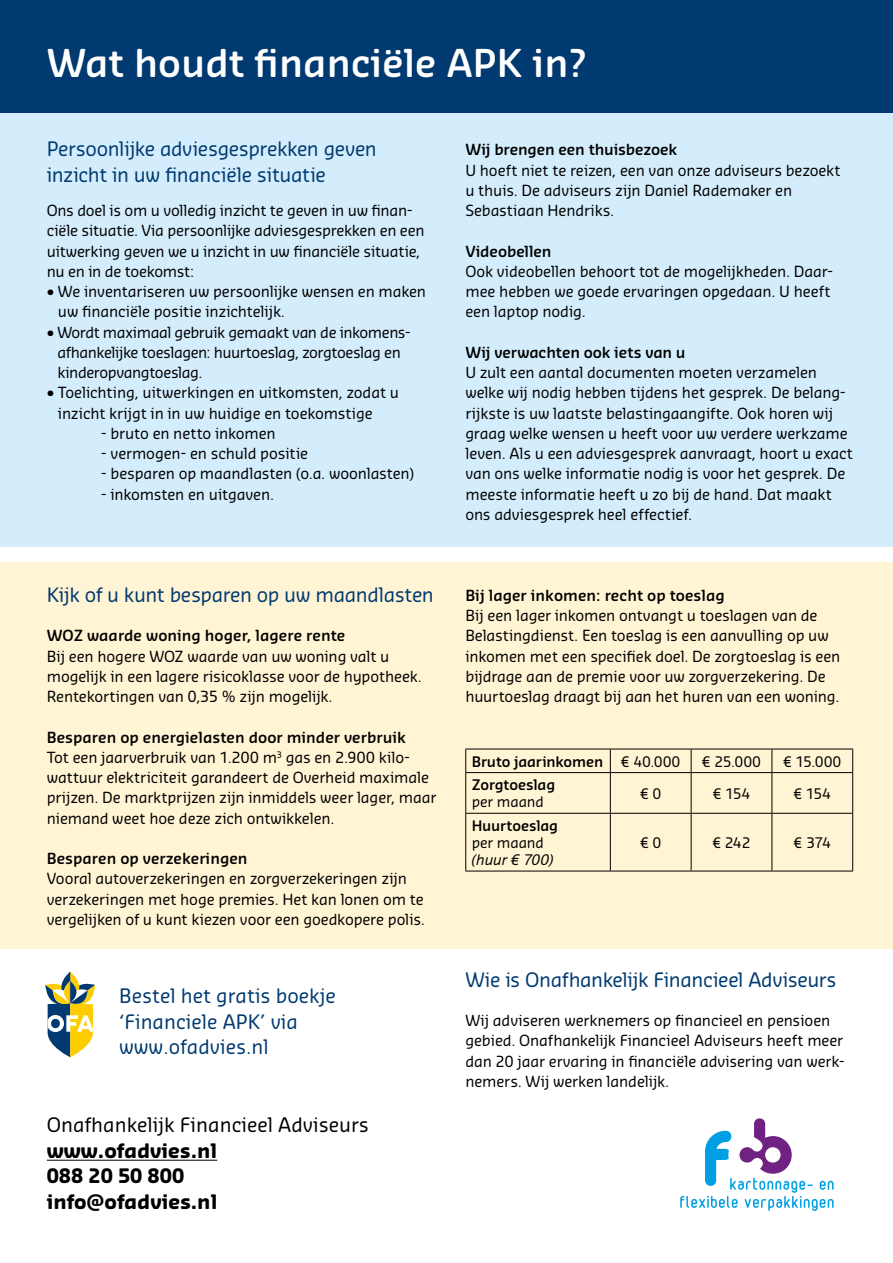
<style>
.page{position:relative;width:893px;height:1263px;background:#fff}
.page>*{position:absolute;margin:0;border:0;box-sizing:border-box;transform-origin:0 0}
.t1{font:600 37.5px "Sansa Soft Std";color:#fff}
.t2{font:19.5px/25.5px "Sansa Soft Std";letter-spacing:-.015em;color:#003a70}
.t3{font:700 19.5px/25.5px "Sansa Soft Std";color:#000}
.t4{font:19.5px "Sansa Soft Std";color:#000}
.t5{font:15px/20.2px "Sansa Soft Std";letter-spacing:-.01em;color:#000}
.t6{font:600 15px "Sansa Soft Std";color:#000}
.t7{font:15px/20.2px "Sansa Soft Std";letter-spacing:-.03em;color:#000}
.t8{font:14.25px "Sansa Soft Std";letter-spacing:-.01em;color:#000}
.t9{font:600 14.25px "Sansa Soft Std";letter-spacing:-.01em;color:#000}
.t10{font:italic 14.25px "Sansa Soft Std";letter-spacing:-.01em;color:#000}
.s1{font-weight:600}
.s2{font-weight:400}
</style>
<div class="page">
<div style="left:0;top:99px;width:893px;height:447px;background:#d4edfc"></div>
<div style="left:0;top:0;width:893px;height:113px;background:#003a70"></div>
<div style="left:0;top:562px;width:893px;height:386px;background:#fff4d3"></div>
<svg style="left:45px;top:971px;width:50px;height:86px"></svg>
<hr style="left:465px;top:749px;width:145px;height:1px;background:#000">
<svg style="left:465px;top:749px;width:1px;height:23px"></svg>
<hr style="left:610px;top:749px;width:81px;height:1px;background:#000">
<svg style="left:610px;top:749px;width:1px;height:23px"></svg>
<hr style="left:691px;top:749px;width:81px;height:1px;background:#000">
<svg style="left:691px;top:749px;width:1px;height:23px"></svg>
<hr style="left:772px;top:749px;width:81px;height:1px;background:#000">
<svg style="left:771px;top:749px;width:1px;height:23px"></svg>
<svg style="left:852px;top:749px;width:1px;height:23px"></svg>
<hr style="left:465px;top:772px;width:145px;height:1px;background:#000">
<hr style="left:465px;top:773px;width:1px;height:40px;background:#000">
<hr style="left:610px;top:772px;width:81px;height:1px;background:#000">
<hr style="left:610px;top:773px;width:1px;height:40px;background:#000">
<hr style="left:691px;top:772px;width:81px;height:1px;background:#000">
<hr style="left:691px;top:773px;width:1px;height:40px;background:#000">
<hr style="left:772px;top:772px;width:81px;height:1px;background:#000">
<hr style="left:771px;top:773px;width:1px;height:40px;background:#000">
<hr style="left:852px;top:773px;width:1px;height:40px;background:#000">
<hr style="left:465px;top:813px;width:145px;height:1px;background:#000">
<hr style="left:465px;top:814px;width:1px;height:57px;background:#000">
<hr style="left:610px;top:813px;width:81px;height:1px;background:#000">
<hr style="left:610px;top:814px;width:1px;height:57px;background:#000">
<hr style="left:691px;top:813px;width:81px;height:1px;background:#000">
<hr style="left:691px;top:814px;width:1px;height:57px;background:#000">
<hr style="left:772px;top:813px;width:81px;height:1px;background:#000">
<hr style="left:771px;top:814px;width:1px;height:57px;background:#000">
<hr style="left:852px;top:814px;width:1px;height:57px;background:#000">
<hr style="left:465px;top:871px;width:145px;height:1px;background:#000">
<hr style="left:610px;top:871px;width:81px;height:1px;background:#000">
<hr style="left:691px;top:871px;width:81px;height:1px;background:#000">
<hr style="left:772px;top:871px;width:81px;height:1px;background:#000">
<hr style="left:47px;top:1160px;width:170px;height:1px;background:#000">
<svg style="left:680px;top:1118px;width:154px;height:93px"></svg>
<h1 class="t1" style="left:47px;top:39px;width:541px">Wat houdt financiële APK in?</h1>
<h2 class="t2" style="left:47px;top:135px;width:332px">Persoonlijke adviesgesprekken geven inzicht in uw financiële situatie</h2>
<p class="t5" style="left:47px;top:200px;width:379px">Ons doel is om u volledig inzicht te geven in uw finan&shy;ciële situatie. Via persoonlijke adviesgesprekken en een uitwerking geven we u inzicht in uw financiële situatie, nu en in de toekomst:</p>
<p class="t5" style="left:58px;top:281px;width:370px;text-indent:-11px">• We inventariseren uw persoonlijke wensen en maken uw financiële positie inzichtelijk.</p>
<p class="t7" style="left:57px;top:321px;width:355px;text-indent:-11px">• Wordt maximaal gebruik gemaakt van de inkomens&shy;afhankelijke toeslagen: huurtoeslag, zorgtoeslag en kinderopvangtoeslag.</p>
<p class="t5" style="left:58px;top:382px;width:343px;text-indent:-11px">• Toelichting, uitwerkingen en uitkomsten, zodat u inzicht krijgt in in uw huidige en toekomstige</p>
<p class="t5" style="left:101px;top:422px;width:176px">- bruto en netto inkomen</p>
<p class="t5" style="left:101px;top:443px;width:209px">- vermogen- en schuld positie</p>
<p class="t5" style="left:101px;top:463px;width:315px">- besparen op maandlasten (o.a. woonlasten)</p>
<p class="t5" style="left:101px;top:483px;width:175px">- inkomsten en uitgaven.</p>
<h2 class="t2" style="left:47px;top:581px;width:389px">Kijk of u kunt besparen op uw maandlasten</h2>
<p class="t6" style="left:47px;top:626px;width:300px">WOZ waarde woning hoger, lagere rente</p>
<p class="t5" style="left:47px;top:645px;width:377px">Bij een hogere WOZ waarde van uw woning valt u mogelijk in een lagere risicoklasse voor de hypotheek.<br>Rentekortingen van 0,35 % zijn mogelijk.</p>
<p class="t5" style="left:47px;top:726px;width:391px"><span class="s1">Besparen op energielasten door minder verbruik<br></span>Tot een jaarverbruik van 1.200 m<sup>3</sup> gas en 2.900 kilo&shy;wattuur elektriciteit garandeert de Overheid maximale prijzen. De marktprijzen zijn inmiddels weer lager, maar niemand weet hoe deze zich ontwikkelen.</p>
<p class="t6" style="left:47px;top:849px;width:202px">Besparen op verzekeringen</p>
<p class="t5" style="left:47px;top:868px;width:380px">Vooral autoverzekeringen en zorgverzekeringen zijn verzekeringen met hoge premies. Het kan lonen om te vergelijken of u kunt kiezen voor een goedkopere polis.</p>
<h2 class="t2" style="left:119px;top:982px;width:218px">Bestel het gratis boekje ‘Financiele APK’ via www.ofadvies.nl</h2>
<h2 class="t4" style="left:47px;top:1112px;width:324px">Onafhankelijk Financieel Adviseurs</h2>
<h2 class="t3" style="left:47px;top:1137px;width:172px">www.ofadvies.nl<br>088 20 50 800 info@ofadvies.nl</h2>
<p class="t6" style="left:465px;top:140px;width:213px">Wij brengen een thuisbezoek</p>
<p class="t5" style="left:465px;top:159px;width:377px">U hoeft niet te reizen, een van onze adviseurs bezoekt u thuis. De adviseurs zijn Daniel Rademaker en<br>Sebastiaan Hendriks.</p>
<p class="t6" style="left:465px;top:241px;width:88px">Videobellen</p>
<p class="t5" style="left:465px;top:260px;width:369px">Ook videobellen behoort tot de mogelijkheden. Daar&shy;mee hebben we goede ervaringen opgedaan. U heeft een laptop nodig.</p>
<p class="t6" style="left:465px;top:342px;width:222px">Wij verwachten ook iets van u</p>
<p class="t5" style="left:465px;top:362px;width:389px">U zult een aantal documenten moeten verzamelen welke wij nodig hebben tijdens het gesprek. De belang&shy;rijkste is uw laatste belastingaangifte. Ook horen wij graag welke wensen u heeft voor uw verdere werkzame leven. Als u een adviesgesprek aanvraagt, hoort u exact van ons welke informatie nodig is voor het gesprek. De meeste informatie heeft u zo bij de hand. Dat maakt ons adviesgesprek heel effectief.</p>
<p class="t6" style="left:465px;top:585px;width:261px">Bij lager inkomen: recht op toeslag</p>
<p class="t5" style="left:465px;top:605px;width:376px">Bij een lager inkomen ontvangt u toeslagen van de Belastingdienst. Een toeslag is een aanvulling op uw inkomen met een specifiek doel. De zorgtoeslag is een bijdrage aan de premie voor uw zorgverzekering. De huurtoeslag draagt bij aan het huren van een woning.</p>
<p class="t9" style="left:472px;top:752px;width:210px">Bruto jaarinkomen <span class="s2">€ 40.000</span></p>
<p class="t8" style="left:702px;top:752px;width:61px">€ 25.000</p>
<p class="t8" style="left:783px;top:752px;width:60px">€ 15.000</p>
<p class="t9" style="left:472px;top:775px;width:85px">Zorgtoeslag</p>
<p class="t8" style="left:472px;top:792px;width:74px">per maand</p>
<p class="t8" style="left:640px;top:784px;width:23px">€ 0</p>
<p class="t8" style="left:713px;top:784px;width:39px">€ 154</p>
<p class="t8" style="left:793px;top:784px;width:39px">€ 154</p>
<p class="t9" style="left:472px;top:816px;width:88px">Huurtoeslag</p>
<p class="t8" style="left:472px;top:833px;width:74px">per maand</p>
<p class="t10" style="left:472px;top:850px;width:83px">(huur € 700)</p>
<p class="t8" style="left:640px;top:833px;width:23px">€ 0</p>
<p class="t8" style="left:712px;top:833px;width:40px">€ 242</p>
<p class="t8" style="left:794px;top:833px;width:39px">€ 374</p>
<h2 class="t2" style="left:465px;top:966px;width:373px">Wie is Onafhankelijk Financieel Adviseurs</h2>
<p class="t5" style="left:465px;top:1010px;width:381px">Wij adviseren werknemers op financieel en pensioen gebied. Onafhankelijk Financieel Adviseurs heeft meer dan 20 jaar ervaring in financiële advisering van werk&shy;nemers. Wij werken landelijk.</p>
</div>
